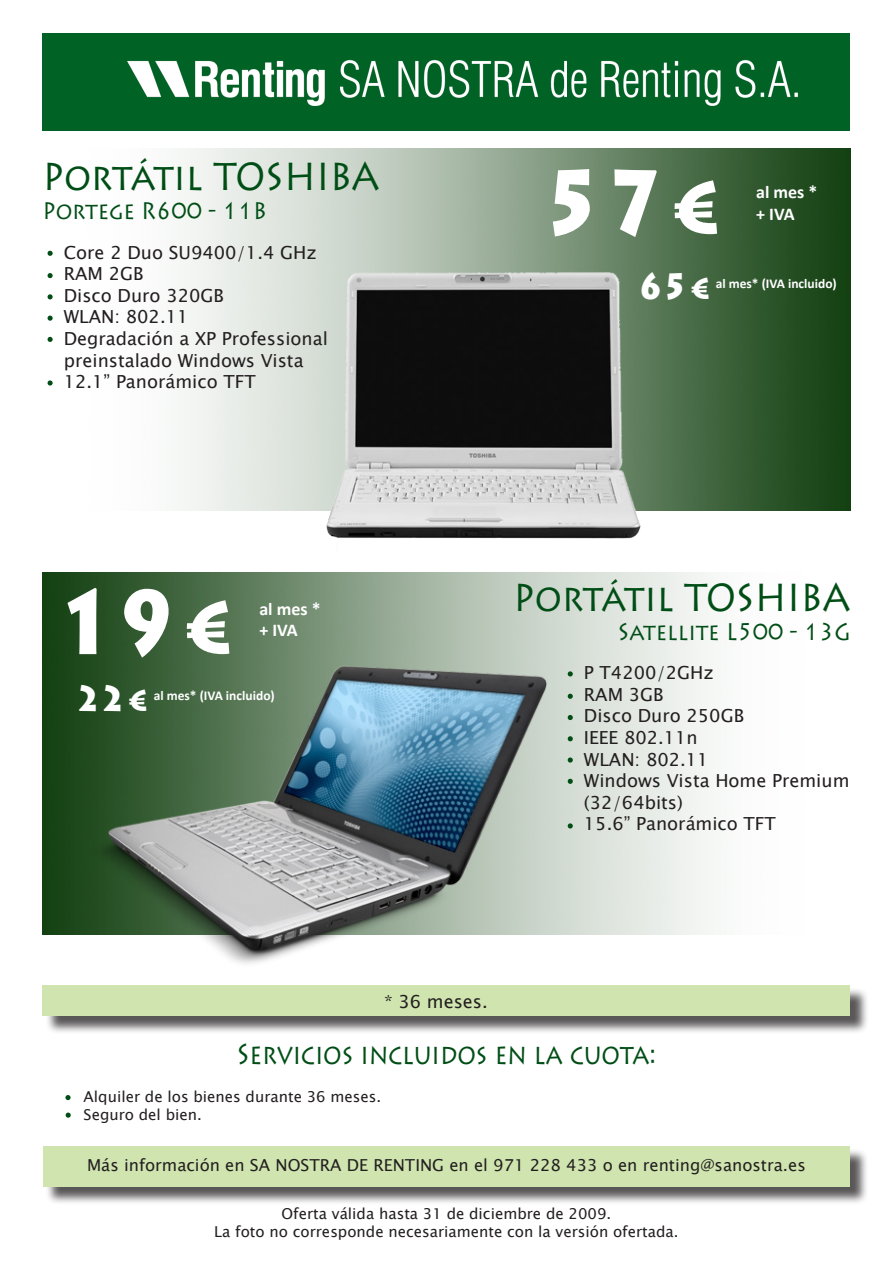
<style>
.page{position:relative;width:893px;height:1263px;background:#fff}
.page>*{position:absolute;margin:0;border:0;box-sizing:border-box;transform-origin:0 0}
.t1{font:900 90px "Lithos Pro";color:#fff;scale:.83 1}
.t2{font:39px "Lithos Pro";color:#004e16;scale:.9 1}
.t3{font:900 36px "Lithos Pro";color:#fff;scale:.83 1}
.t4{font:28.8px "Lithos Pro";color:#004e16;scale:.83 1}
.t5{font:24px "Lithos Pro";color:#004e16;scale:.9 1}
.t6{font:18px "Lucida Sans Unicode";color:#231f20}
.t7{font:700 18px "Calibri";color:#fff}
.t8{font:16.5px "Lucida Sans Unicode";color:#231f20}
.t9{font:15px "Lucida Sans Unicode";color:#231f20}
.t10{font:700 13.5px "Calibri";color:#fff}
.s1{font-size:75px}
.s2{font-size:30px}
</style>
<div class="page">
<img style="left:43px;top:785px;width:673px;height:149px">
<img style="left:47px;top:362px;width:803px;height:148px">
<div style="left:46px;top:1148px;width:829px;height:63px;background:#231f20;opacity:.75"></div>
<div style="left:43px;top:1146px;width:807px;height:41px;background:#cfe4ae"></div>
<img style="left:43px;top:34px;width:807px;height:96px">
<img style="left:47px;top:149px;width:803px;height:213px">
<svg style="left:65px;top:1095px;width:6px;height:5px"></svg>
<svg style="left:66px;top:1112px;width:5px;height:6px"></svg>
<div style="left:45px;top:987px;width:830px;height:54px;background:#231f20;opacity:.75"></div>
<div style="left:43px;top:985px;width:807px;height:31px;background:#cfe4ae"></div>
<svg style="left:48px;top:251px;width:5px;height:5px"></svg>
<img style="left:43px;top:573px;width:673px;height:212px">
<img style="left:318px;top:263px;width:332px;height:276px">
<svg style="left:48px;top:273px;width:5px;height:5px"></svg>
<svg style="left:48px;top:294px;width:5px;height:5px"></svg>
<svg style="left:48px;top:316px;width:5px;height:5px"></svg>
<svg style="left:48px;top:337px;width:5px;height:5px"></svg>
<svg style="left:48px;top:380px;width:5px;height:6px"></svg>
<svg style="left:568px;top:671px;width:5px;height:5px"></svg>
<svg style="left:568px;top:694px;width:5px;height:5px"></svg>
<svg style="left:568px;top:715px;width:5px;height:5px"></svg>
<svg style="left:568px;top:736px;width:5px;height:5px"></svg>
<svg style="left:568px;top:757px;width:5px;height:6px"></svg>
<svg style="left:568px;top:779px;width:5px;height:5px"></svg>
<svg style="left:568px;top:823px;width:5px;height:5px"></svg>
<img style="left:77px;top:663px;width:473px;height:301px">
<p class="t2" style="left:43px;top:154px;width:376px">Portátil TOSHIBA</p>
<p class="t5" style="left:43px;top:197px;width:251px">Portege R600 - 11B</p>
<p class="t6" style="left:64px;top:238px;width:254px">Core 2 Duo SU9400/1.4 GHz</p>
<p class="t6" style="left:64px;top:260px;width:81px">RAM 2GB</p>
<p class="t6" style="left:64px;top:281px;width:162px">Disco Duro 320GB</p>
<p class="t6" style="left:64px;top:303px;width:126px">WLAN: 802.11</p>
<p class="t6" style="left:64px;top:324px;width:266px">Degradación a XP Professional</p>
<p class="t6" style="left:64px;top:346px;width:241px">preinstalado Windows Vista</p>
<p class="t6" style="left:64px;top:368px;width:194px">12.1” Panorámico TFT</p>
<p class="t1" style="left:542px;top:147px;width:223px">57<span class="s1">€</span></p>
<p class="t7" style="left:756px;top:181px;width:63px">al mes *</p>
<p class="t7" style="left:756px;top:203px;width:40px">+ IVA</p>
<p class="t3" style="left:639px;top:264px;width:90px">65<span class="s2">€</span></p>
<p class="t10" style="left:716px;top:275px;width:123px">al mes* (IVA incluido)</p>
<p class="t1" style="left:54px;top:567px;width:223px">19<span class="s1">€</span></p>
<p class="t2" style="left:513px;top:575px;width:376px">Portátil TOSHIBA</p>
<p class="t7" style="left:259px;top:597px;width:63px">al mes *</p>
<p class="t7" style="left:259px;top:619px;width:40px">+ IVA</p>
<p class="t5" style="left:618px;top:618px;width:260px">Satellite L500 - 13G</p>
<p class="t6" style="left:584px;top:659px;width:131px">P T4200/2GHz</p>
<p class="t6" style="left:584px;top:680px;width:81px">RAM 3GB</p>
<p class="t6" style="left:584px;top:702px;width:162px">Disco Duro 250GB</p>
<p class="t6" style="left:584px;top:723px;width:115px">IEEE 802.11n</p>
<p class="t6" style="left:584px;top:745px;width:126px">WLAN: 802.11</p>
<p class="t6" style="left:584px;top:767px;width:267px">Windows Vista Home Premium</p>
<p class="t6" style="left:584px;top:788px;width:101px">(32/64bits)</p>
<p class="t6" style="left:584px;top:810px;width:194px">15.6” Panorámico TFT</p>
<p class="t3" style="left:77px;top:676px;width:90px">22<span class="s2">€</span></p>
<p class="t10" style="left:154px;top:688px;width:123px">al mes* (IVA incluido)</p>
<p class="t6" style="left:384px;top:988px;width:105px">* 36 meses.</p>
<p class="t4" style="left:237px;top:1038px;width:507px">Servicios incluidos en la cuota:</p>
<p class="t9" style="left:84px;top:1084px;width:299px">Alquiler de los bienes durante 36 meses.</p>
<p class="t9" style="left:84px;top:1102px;width:120px">Seguro del bien.</p>
<p class="t8" style="left:87px;top:1152px;width:720px">Más información en SA NOSTRA DE RENTING en el 971 228 433 o en renting@sanostra.es</p>
<p class="t9" style="left:282px;top:1201px;width:331px">Oferta válida hasta 31 de diciembre de 2009.</p>
<p class="t9" style="left:214px;top:1219px;width:466px">La foto no corresponde necesariamente con la versión ofertada.</p>
</div>
